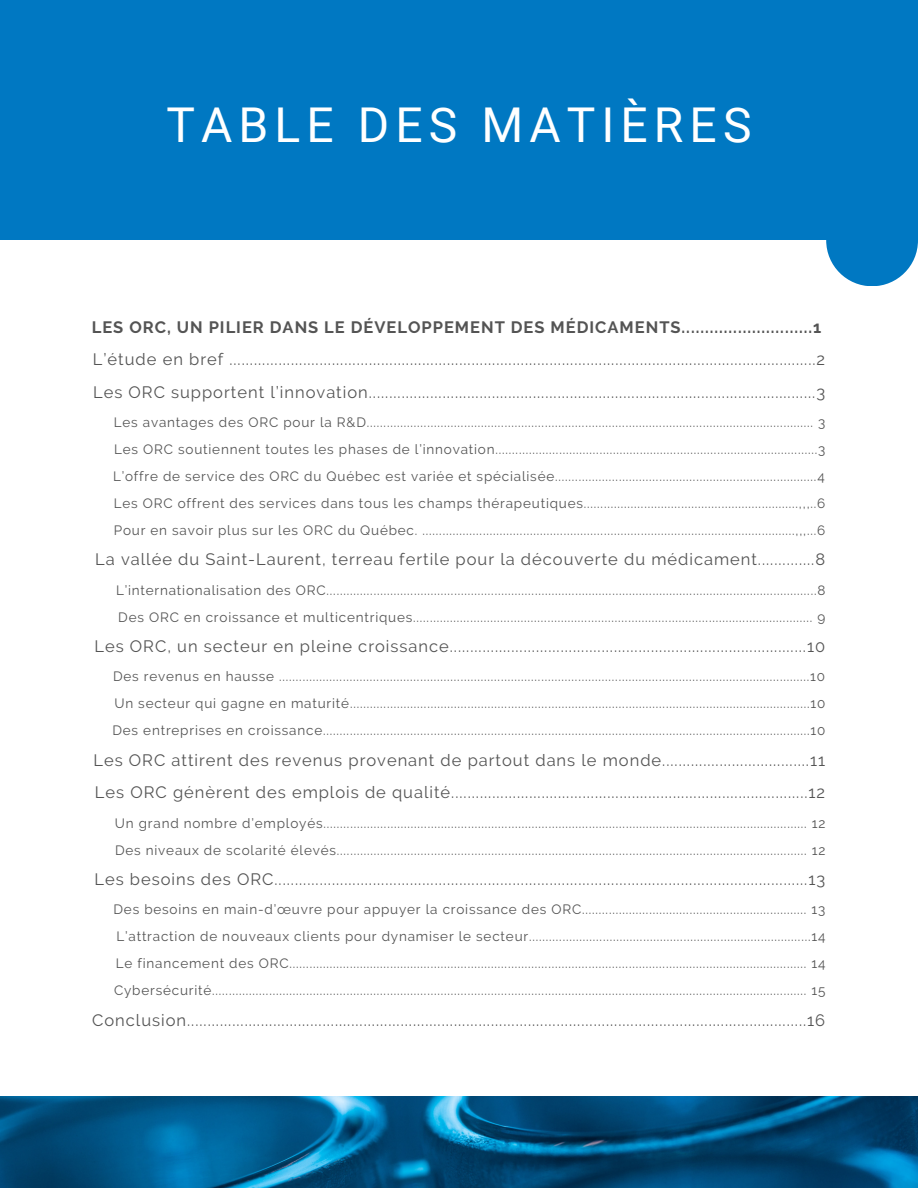
<style>
.page{position:relative;width:918px;height:1188px;background:#fff}
.page>*{position:absolute;margin:0;border:0;box-sizing:border-box;transform-origin:0 0}
.t1{font:48px "Roboto";letter-spacing:.125em;color:#fff}
.t2{font:16.5px/32.7px "Raleway";letter-spacing:.06em;color:#545454}
.t3{font:700 16.5px "Raleway";letter-spacing:.06em;color:#545454}
.t4{font:13.5px/27px "Raleway";letter-spacing:.06em;color:#545454;text-align:justify}
</style>
<div class="page">
<img style="left:0;top:1096px;width:918px;height:92px">
<div style="left:0;top:0;width:918px;height:240px;background:#0078c2"></div>
<div style="left:826px;top:194px;width:92px;height:92px;background:#0078c2;border-radius:50%"></div>
<h1 class="t1" style="left:167px;top:98px;width:586px">TABLE DES MATIÈRES</h1>
<p class="t3" style="left:92px;top:317px;width:731px">LES ORC, UN PILIER DANS LE DÉVELOPPEMENT DES MÉDICAMENTS............................1</p>
<p class="t2" style="left:93px;top:343px;width:734px">L’étude en bref ...............................................................................................................................................2<br>Les ORC supportent l’innovation.............................................................................................................3</p>
<p class="t4" style="left:113px;top:409px;width:714px">Les avantages des ORC pour la R&amp;D..................................................................................................................................... 3<br>Les ORC soutiennent toutes les phases de l’innovation................................................................................................3<br>L’offre de service des ORC du Québec est variée et spécialisée..............................................................................4<br>Les ORC offrent des services dans tous les champs thérapeutiques................................................................,,,..6<br>Pour en savoir plus sur les ORC du Québec. ...............................................................................................................,,,...6</p>
<p class="t2" style="left:95px;top:543px;width:731px">La vallée du Saint-Laurent, terreau fertile pour la découverte du médicament..............8</p>
<p class="t4" style="left:116px;top:576px;width:711px">L’internationalisation des ORC..................................................................................................................................................8<br>Des ORC en croissance et multicentriques....................................................................................................................... 9</p>
<p class="t2" style="left:94px;top:630px;width:732px">Les ORC, un secteur en pleine croissance.......................................................................................10</p>
<p class="t4" style="left:112px;top:663px;width:714px">Des revenus en hausse ..............................................................................................................................................................10<br>Un secteur qui gagne en maturité.........................................................................................................................................10<br>Des entreprises en croissance.................................................................................................................................................10</p>
<p class="t2" style="left:93px;top:744px;width:733px">Les ORC attirent des revenus provenant de partout dans le monde....................................11<br>Les ORC génèrent des emplois de qualité.......................................................................................12</p>
<p class="t4" style="left:115px;top:809px;width:712px">Un grand nombre d’employés................................................................................................................................................ 12<br>Des niveaux de scolarité élevés............................................................................................................................................ 12</p>
<p class="t2" style="left:94px;top:863px;width:732px">Les besoins des ORC..................................................................................................................................13</p>
<p class="t4" style="left:114px;top:896px;width:713px">Des besoins en main-d’œuvre pour appuyer la croissance des ORC................................................................... 13<br>L’attraction de nouveaux clients pour dynamiser le secteur....................................................................................14<br>Le financement des ORC.......................................................................................................................................................... 14<br>Cybersécurité................................................................................................................................................................................. 15</p>
<p class="t2" style="left:92px;top:1003px;width:735px">Conclusion.......................................................................................................................................................16</p>
</div>
